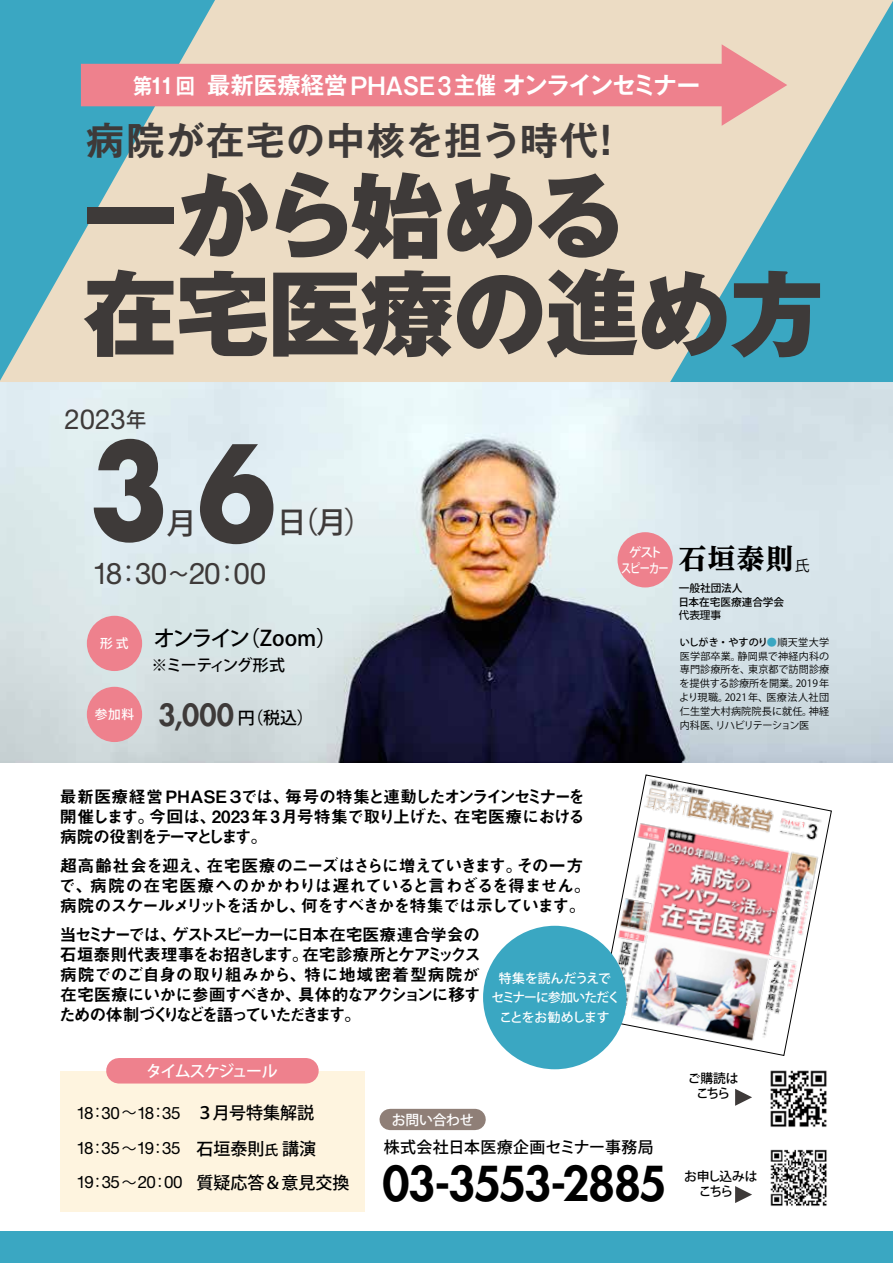
<style>
.page{position:relative;width:893px;height:1263px;background:#fff}
.page>*{position:absolute;margin:0;border:0;box-sizing:border-box;transform-origin:0 0}
.t1{font:700 127.5px "Futura";color:#3e3a39;scale:.9 1}
.t2{font:800 93.6px/97.8px "Gothic MB101 Pro";letter-spacing:-.015em;color:#3e3a39}
.t3{font:800 46.8px "Futura";letter-spacing:-.03em;color:#000}
.t4{font:700 38.25px "Gothic MB101 Pro De";letter-spacing:.045em;color:#3e3a39}
.t5{font:29.7px "Helvetica LT Std Fractions";letter-spacing:-.04em;color:#3e3a39}
.t6{font:800 29.7px "Futura";color:#3e3a39}
.t7{font:500 29.7px "Koz Go Pro";color:#3e3a39}
.t8{font:800 27.6px "UD Reimin Pro";color:#000}
.t9{font:27.6px "Helvetica LT Std Fractions";color:#3e3a39}
.t10{font:700 23.4px "Gothic MB101 Pro De";color:#fff}
.t11{font:500 21.3px "Koz Go Pro";letter-spacing:-.11em;color:#000}
.t12{font:700 21.3px "Gothic MB101 Pro De";color:#fff;scale:.9 1}
.t13{font:500 20.25px "Koz Go Pro";color:#3e3a39}
.t14{font:500 19.2px "Koz Go Pro";color:#3e3a39}
.t15{font:16.95px/28.5px "Midashi Go Pro MB31";letter-spacing:-.09em;color:#000}
.t16{font:16.95px "Midashi Go Pro MB31";letter-spacing:-.065em;color:#000}
.t17{font:16.95px/20.2px "Midashi Go Pro MB31";letter-spacing:-.115em;color:#000}
.t18{font:16.95px "Midashi Go Pro MB31";letter-spacing:-.015em;color:#000}
.t19{font:16.95px "Helvetica LT Std Fractions";letter-spacing:-.04em;color:#000}
.t20{font:500 16.95px "Koz Go Pro";color:#000}
.t21{font:16.95px "Midashi Go Pro MB31";letter-spacing:.01em;color:#000}
.t22{font:16.95px "Midashi Go Pro MB31";letter-spacing:-.15em;color:#000}
.t23{font:16.95px/20.2px "Midashi Go Pro MB31";letter-spacing:-.155em;color:#000}
.t24{font:16.95px "Midashi Go Pro MB31";letter-spacing:-.035em;color:#000}
.t25{font:16.95px "Midashi Go Pro MB31";letter-spacing:.015em;color:#000}
.t26{font:16.95px "Midashi Go Pro MB31";letter-spacing:-.145em;color:#000}
.t27{font:16.95px "Midashi Go Pro MB31";letter-spacing:-.12em;color:#000}
.t28{font:16.95px "Midashi Go Pro MB31";letter-spacing:.03em;color:#000}
.t29{font:16.95px "Midashi Go Pro MB31";letter-spacing:-.02em;color:#000}
.t30{font:16.95px "Midashi Go Pro MB31";letter-spacing:-.165em;color:#000}
.t31{font:500 15.9px "Koz Go Pro";letter-spacing:.025em;color:#000}
.t32{font:500 15.9px "Koz Go Pro";letter-spacing:-.1em;color:#fff}
.t33{font:500 15.9px "Koz Go Pro";letter-spacing:-.085em;color:#000}
.t34{font:14.85px "Koz Go Pro";color:#000}
.t35{font:500 13.8px "Koz Go Pro";letter-spacing:-.01em;color:#fff}
.t36{font:500 12.75px/19.2px "Koz Go Pro";letter-spacing:-.065em;color:#fff;text-align:center}
.t37{font:500 12.75px/14.9px "Koz Go Pro";letter-spacing:-.045em;color:#000;text-align:center}
.t38{font:500 12.75px/15.9px "Koz Go Pro";letter-spacing:-.09em;color:#fff;text-align:center}
.t39{font:500 10.65px/13.8px "Koz Go Pro";color:#000}
.t40{font:10.65px "Shin Go Pro";color:#000}
.t41{font:10.05px/13.8px "Koz Go Pro";letter-spacing:.01em;color:#000}
.s1{font-family:"Koz Go Pro";font-size:25.5px}
.s2{color:#4c4948}
.s3{font-family:"Koz Go Pro";font-weight:400;font-size:14.85px}
.s4{font-weight:500}
.s5{font-weight:700;color:#3aa7c2}
.s6{font-family:"Koz Go Pro";font-size:14.85px}
.s7{font-size:13.8px}
</style>
<div class="page">
<div style="left:0;top:1231px;width:893px;height:32px;background:#3aa7c2"></div>
<div style="left:60px;top:1071px;width:305px;height:141px;background:#fef4df"></div>
<div style="left:0;top:0;width:893px;height:382px;background:#ecdcc4"></div>
<svg style="left:0;top:0;width:215px;height:381px"></svg>
<svg style="left:670px;top:1px;width:223px;height:381px;fill:#3aa7c2"></svg>
<div style="left:119px;top:1058px;width:187px;height:25px;background:#ee818d"></div>
<img style="left:770px;top:1149px;width:57px;height:57px">
<div style="left:102px;top:64px;width:629px;height:42px;background:#ee818d"></div>
<svg style="left:722px;top:44px;width:65px;height:82px"></svg>
<img style="left:0;top:383px;width:893px;height:379px">
<div style="left:87px;top:616px;width:55px;height:55px;background:#ee818d;border-radius:50%"></div>
<div style="left:87px;top:687px;width:55px;height:55px;background:#ee818d;border-radius:50%"></div>
<div style="left:617px;top:532px;width:56px;height:55px;background:#ee818d;border-radius:50%"></div>
<img style="left:598px;top:774px;width:234px;height:282px">
<div style="left:483px;top:926px;width:144px;height:143px;background:#3aa7c2;border-radius:50%"></div>
<div style="left:390px;top:1109px;width:85px;height:21px;background:#8f7f77"></div>
<img style="left:770px;top:1070px;width:57px;height:57px">
<svg style="left:735px;top:1186px;width:17px;height:17px"></svg>
<svg style="left:735px;top:1089px;width:17px;height:17px"></svg>
<h3 class="t12" style="left:133px;top:68px;width:70px">第11 回</h3>
<h3 class="t10" style="left:207px;top:66px;width:495px">最新医療経営PHASE3 主催オンラインセミナー</h3>
<h3 class="t4" style="left:86px;top:109px;width:513px">病院が在宅の中核を担う時代</h3>
<h2 class="t2" style="left:83px;top:156px;width:742px">一から始める<br>在宅医療の進め方</h2>
<h3 class="t4" style="left:587px;top:109px;width:40px">!</h3>
<h3 class="t9" style="left:65px;top:407px;width:63px">2023</h3>
<h3 class="t13" style="left:126px;top:407px;width:22px">年</h3>
<h1 class="t1" style="left:90px;top:403px;width:208px">36</h1>
<h3 class="t7" style="left:167px;top:504px;width:31px">月</h3>
<h3 class="t5" style="left:189px;top:561px;width:79px">20<span class="s1">：</span>00</h3>
<h3 class="t5" style="left:93px;top:561px;width:76px">18<span class="s1">：</span>30</h3>
<h3 class="t14" style="left:169px;top:562px;width:21px">~</h3>
<h3 class="t7" style="left:277px;top:503px;width:98px">（日月<span class="s2">(</span></h3>
<p class="t36" style="left:100px;top:635px;width:30px">形式</p>
<p class="t36" style="left:95px;top:706px;width:41px">参加料</p>
<h3 class="t11" style="left:239px;top:625px;width:100px">（Zoom(</h3>
<h3 class="t11" style="left:154px;top:625px;width:98px">オンライン</h3>
<h3 class="t33" style="left:152px;top:655px;width:135px">※ミーティング形式</h3>
<h3 class="t6" style="left:158px;top:695px;width:77px">3,000</h3>
<h3 class="t20" style="left:238px;top:707px;width:78px">（円税込(</h3>
<p class="t38" style="left:621px;top:545px;width:49px">ゲスト<br>スピーカー</p>
<h3 class="t8" style="left:679px;top:536px;width:132px">石垣泰則<span class="s3">氏</span></h3>
<p class="t39" style="left:678px;top:581px;width:107px">一般社団法人<br>日本在宅医療連合学会</p>
<p class="t40" style="left:679px;top:607px;width:44px">代表理事</p>
<p class="t41" style="left:680px;top:635px;width:151px;text-align:right"><span class="s4">いしがき・やすのり</span><span class="s5">●</span>順天堂大学静岡県で神経内科の</p>
<p class="t41" style="left:680px;top:649px;width:63px">医学部卒業。</p>
<p class="t41" style="left:748px;top:663px;width:83px">東京都で訪問診療</p>
<p class="t41" style="left:680px;top:663px;width:72px">専門診療所を、</p>
<p class="t41" style="left:796px;top:677px;width:35px">2019年</p>
<p class="t41" style="left:766px;top:677px;width:64px;text-indent:-87px">を提供する診療所を開業。<br>医療法人社団</p>
<p class="t41" style="left:725px;top:691px;width:45px">2021年、</p>
<p class="t41" style="left:679px;top:691px;width:50px">より現職。</p>
<p class="t41" style="left:715px;top:704px;width:98px;text-indent:-36px">仁生堂大村病院院長に就任。リハビリテーション医</p>
<p class="t41" style="left:809px;top:704px;width:22px">神経</p>
<p class="t41" style="left:680px;top:718px;width:42px">内科医、</p>
<h3 class="t22" style="left:285px;top:783px;width:301px">毎号の特集と連動したオンラインセミナーを</h3>
<h3 class="t25" style="left:60px;top:783px;width:186px">最新医療経営PHASE３</h3>
<h3 class="t16" style="left:241px;top:783px;width:51px">では、</h3>
<h3 class="t16" style="left:212px;top:803px;width:247px">2023 年 3 月号特集で取り上げた、</h3>
<h3 class="t16" style="left:149px;top:803px;width:69px">今回は、</h3>
<h3 class="t23" style="left:60px;top:804px;width:209px">開催します。<br>病院の役割をテーマとします。</h3>
<h3 class="t29" style="left:454px;top:803px;width:133px">在宅医療における</h3>
<h3 class="t15" style="left:206px;top:849px;width:318px">在宅医療のニーズはさらに増えていきます。</h3>
<h3 class="t28" style="left:60px;top:852px;width:152px">超高齢社会を迎え、</h3>
<h3 class="t18" style="left:59px;top:872px;width:533px">で、病院の在宅医療へのかかわりは遅れていると言わざるを得ません。</h3>
<h3 class="t16" style="left:301px;top:892px;width:286px">何をすべきかを特集では示しています。</h3>
<h3 class="t16" style="left:516px;top:852px;width:68px">その一方</h3>
<h3 class="t15" style="left:172px;top:889px;width:310px;text-indent:-112px">病院のスケールメリットを活かし、<br>ゲストスピーカーに日本在宅医療連合学会の</h3>
<h3 class="t30" style="left:60px;top:921px;width:119px">当セミナーでは、</h3>
<h3 class="t26" style="left:302px;top:941px;width:180px">在宅診療所とケアミックス</h3>
<h3 class="t24" style="left:60px;top:941px;width:250px">石垣泰則代表理事をお招きします。</h3>
<h3 class="t21" style="left:60px;top:961px;width:421px">病院でのご自身の取り組みから、特に地域密着型病院が</h3>
<h3 class="t27" style="left:298px;top:981px;width:185px">具体的なアクションに移す</h3>
<h3 class="t17" style="left:59px;top:983px;width:304px">在宅医療にいかに参画すべきか、<br>ための体制づくりなどを語っていただきます。</h3>
<p class="t36" style="left:492px;top:969px;width:130px">特集を読んだうえで<br>セミナーに参加いただくことをお勧めします</p>
<h3 class="t32" style="left:146px;top:1061px;width:133px">タイムスケジュール</h3>
<h3 class="t20" style="left:196px;top:1102px;width:119px">３月号特集解説</h3>
<h3 class="t19" style="left:77px;top:1105px;width:45px">18<span class="s6">：</span>30</h3>
<h3 class="t19" style="left:137px;top:1105px;width:45px">18<span class="s6">：</span>35</h3>
<h3 class="t34" style="left:122px;top:1103px;width:16px">～</h3>
<h3 class="t19" style="left:77px;top:1141px;width:45px">18<span class="s6">：</span>35</h3>
<h3 class="t19" style="left:137px;top:1141px;width:45px">19<span class="s6">：</span>35</h3>
<h3 class="t34" style="left:122px;top:1139px;width:16px">～</h3>
<h3 class="t19" style="left:77px;top:1175px;width:45px">19<span class="s6">：</span>35</h3>
<h3 class="t19" style="left:138px;top:1175px;width:46px">20<span class="s6">：</span>00</h3>
<h3 class="t34" style="left:122px;top:1173px;width:16px">～</h3>
<h3 class="t20" style="left:196px;top:1137px;width:121px">石垣泰則<span class="s7">氏</span>講演</h3>
<h3 class="t20" style="left:196px;top:1172px;width:155px">質疑応答＆意見交換</h3>
<h3 class="t35" style="left:392px;top:1111px;width:83px">お問い合わせ</h3>
<h3 class="t31" style="left:384px;top:1137px;width:272px">株式会社日本医療企画セミナー事務局</h3>
<h3 class="t3" style="left:383px;top:1152px;width:285px">03-3553-2885</h3>
<p class="t37" style="left:688px;top:1072px;width:52px">ご購読はこちら</p>
<p class="t37" style="left:684px;top:1169px;width:75px">お申し込みは</p>
<p class="t37" style="left:684px;top:1184px;width:50px">　こちら</p>
</div>
